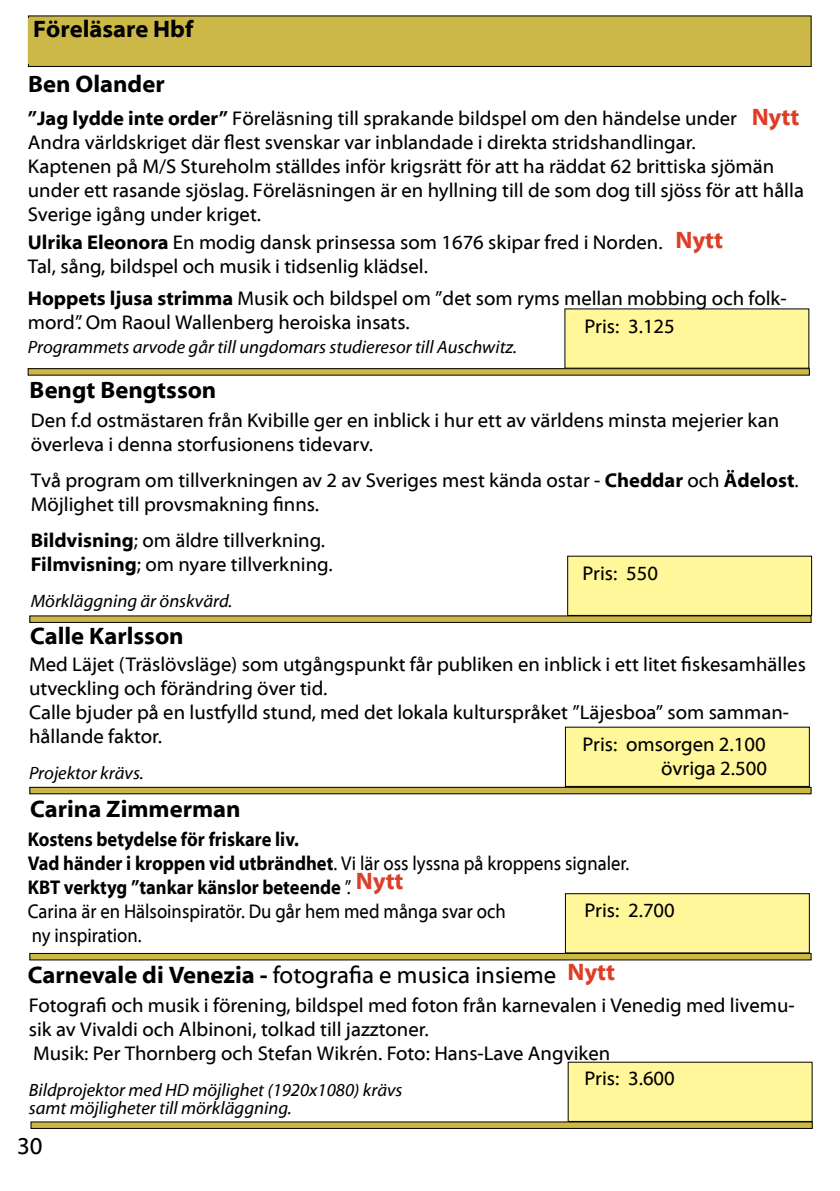
<style>
.page{position:relative;width:840px;height:1191px;background:#fff}
.page>*{position:absolute;margin:0;border:0;box-sizing:border-box;transform-origin:0 0}
.t1{font:700 24px "Myriad Web Pro";color:#000}
.t2{font:24px "Myriad Web Pro";color:#000}
.t3{font:700 24px "Myriad Web Pro";color:#dd3e28}
.t4{font:20px/24px "Myriad Web Pro";color:#000}
.t5{font:20px/24px "Myriad Web Pro";color:#000;scale:.9 1}
.t6{font:italic 18px/18px "Myriad Web Pro";color:#000}
.s1{font-weight:700}
.s2{font-weight:700;color:#dd3e28}
</style>
<div class="page">
<div style="left:564px;top:309px;width:244px;height:59px;background:#fff799"></div>
<div style="left:28px;top:16px;width:782px;height:50px;background:#cbb847"></div>
<div style="left:28px;top:16px;width:783px;height:51px;border:1px solid #000"></div>
<svg style="left:28px;top:19px;width:2px;height:45px"></svg>
<div style="left:567px;top:556px;width:244px;height:59px;background:#fff799"></div>
<div style="left:565px;top:727px;width:243px;height:59px;background:#fff799"></div>
<div style="left:565px;top:893px;width:243px;height:60px;background:#fff799"></div>
<div style="left:565px;top:893px;width:244px;height:60px;border:1px solid #000"></div>
<div style="left:30px;top:616px;width:780px;height:6px;background:#cbb847"></div>
<div style="left:30px;top:787px;width:780px;height:7px;background:#cbb847"></div>
<div style="left:30px;top:787px;width:780px;height:7px;border:1px solid #000"></div>
<div style="left:28px;top:369px;width:780px;height:6px;background:#cbb847"></div>
<div style="left:28px;top:368px;width:781px;height:7px;border:1px solid #000"></div>
<div style="left:568px;top:1062px;width:243px;height:59px;background:#fff799"></div>
<div style="left:30px;top:953px;width:780px;height:7px;background:#cbb847"></div>
<div style="left:30px;top:953px;width:780px;height:7px;border:1px solid #000"></div>
<div style="left:31px;top:1122px;width:780px;height:6px;background:#cbb847"></div>
<p class="t1" style="left:33px;top:16px;width:162px">Föreläsare Hbf</p>
<p class="t1" style="left:28px;top:71px;width:138px">Ben Olander</p>
<p class="t4" style="left:28px;top:107px;width:777px"><span class="s1">”Jag lydde inte order”</span> Föreläsning till sprakande bildspel om den händelse under<br>Andra världskriget där flest svenskar var inblandade i direkta stridshandlingar.<br>Kaptenen på M/S Stureholm ställdes inför krigsrätt för att ha räddat 62 brittiska sjömän under ett rasande sjöslag. Föreläsningen är en hyllning till de som dog till sjöss för att hålla Sverige igång under kriget.</p>
<p class="t4" style="left:28px;top:231px;width:636px"><span class="s1">Ulrika Eleonora</span> En modig dansk prinsessa som 1676 skipar fred i Norden.<br>Tal, sång, bildspel och musik i tidsenlig klädsel.</p>
<p class="t4" style="left:28px;top:287px;width:759px"><span class="s1">Hoppets ljusa strimma</span> Musik och bildspel om ”det som ryms mellan mobbing och folk&shy;mord”. Om Raoul Wallenberg heroiska insats.</p>
<p class="t6" style="left:28px;top:338px;width:490px">Programmets arvode går till ungdomars studieresor till Auschwitz.</p>
<p class="t3" style="left:751px;top:104px;width:49px">Nytt</p>
<p class="t3" style="left:675px;top:227px;width:49px">Nytt</p>
<p class="t4" style="left:584px;top:314px;width:92px">Pris: 3.125</p>
<p class="t1" style="left:30px;top:377px;width:188px">Bengt Bengtsson</p>
<p class="t4" style="left:31px;top:409px;width:749px">Den f.d ostmästaren från Kvibille ger en inblick i hur ett av världens minsta mejerier kan överleva i denna storfusionens tidevarv.</p>
<p class="t4" style="left:31px;top:469px;width:769px">Två program om tillverkningen av 2 av Sveriges mest kända ostar - <span class="s1">Cheddar</span> och <span class="s1">Ädelost</span>.<br>Möjlighet till provsmakning finns.</p>
<p class="t4" style="left:31px;top:529px;width:303px"><span class="s1">Bildvisning</span>; om äldre tillverkning.<br><span class="s1">Filmvisning</span>; om nyare tillverkning.</p>
<p class="t6" style="left:31px;top:592px;width:203px">Mörkläggning är önskvärd.</p>
<p class="t4" style="left:582px;top:561px;width:77px">Pris: 550</p>
<p class="t1" style="left:30px;top:622px;width:155px">Calle Karlsson</p>
<p class="t4" style="left:29px;top:653px;width:777px">Med Läjet (Träslövsläge) som utgångspunkt får publiken en inblick i ett litet fiskesamhälles utveckling och förändring över tid.<br>Calle bjuder på en lustfylld stund, med det lokala kulturspråket ”Läjesboa” som samman&shy;hållande faktor.</p>
<p class="t6" style="left:29px;top:764px;width:116px">Projektor krävs.</p>
<p class="t4" style="left:582px;top:732px;width:186px;text-align:right">Pris: omsorgen 2.100 övriga 2.500</p>
<p class="t1" style="left:30px;top:795px;width:212px">Carina Zimmerman</p>
<p class="t5" style="left:28px;top:827px;width:669px"><span class="s1">Kostens betydelse för friskare liv.<br>Vad händer i kroppen vid utbrändhet</span>. Vi lär oss lyssna på kroppens signaler.<br><span class="s1">KBT verktyg ”tankar känslor beteende</span> ”.<br>Carina är en Hälsoinspiratör. Du går hem med många svar och<br>ny inspiration.</p>
<p class="t3" style="left:355px;top:868px;width:49px">Nytt</p>
<p class="t4" style="left:584px;top:899px;width:92px">Pris: 2.700</p>
<p class="t2" style="left:28px;top:961px;width:588px"><span class="s1">Carnevale di Venezia -</span> fotografia e musica insieme <span class="s2">Nytt</span></p>
<p class="t4" style="left:29px;top:994px;width:766px">Fotografi och musik i förening, bildspel med foton från karnevalen i Venedig med livemu&shy;sik av Vivaldi och Albinoni, tolkad till jazztoner.<br>Musik: Per Thornberg och Stefan Wikrén. Foto: Hans-Lave Angviken</p>
<p class="t6" style="left:29px;top:1081px;width:375px">Bildprojektor med HD möjlighet (1920x1080) krävs samt möjligheter till mörkläggning.</p>
<p class="t4" style="left:584px;top:1067px;width:92px">Pris: 3.600</p>
<p class="t2" style="left:17px;top:1133px;width:27px">30</p>
</div>
